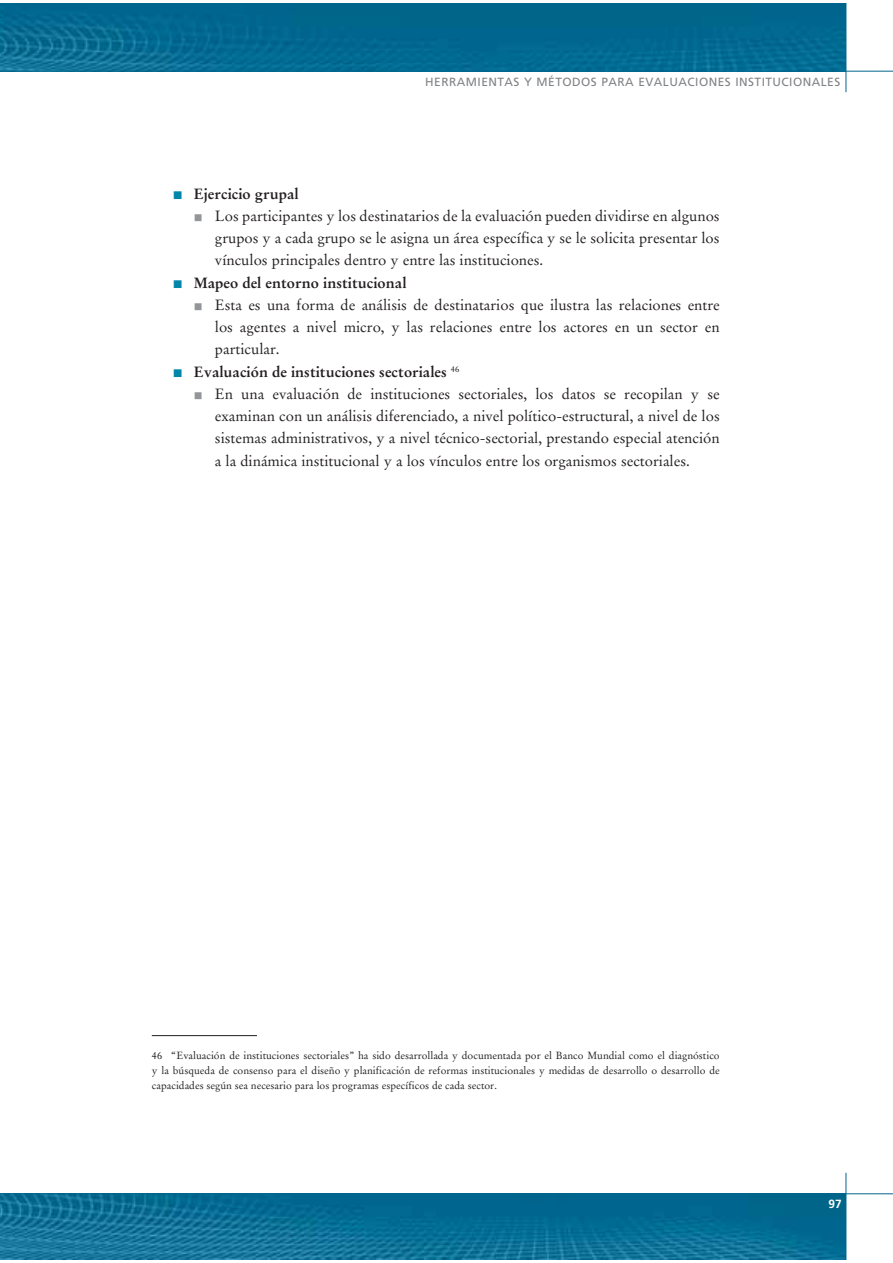
<style>
.page{position:relative;width:893px;height:1263px;background:#fff}
.page>*{position:absolute;margin:0;border:0;box-sizing:border-box;transform-origin:0 0}
.t1{font:14.85px/22.2px "Stempel Garamond";color:#231f20;text-align:justify}
.t2{font:700 14.85px "Stempel Garamond";color:#231f20}
.t3{font:11.85px "Frutiger LT Std";letter-spacing:.04em;color:#808285}
.t4{font:700 11.85px "Frutiger LT Std";color:#fff}
.t5{font:10.35px/14.9px "Stempel Garamond";color:#231f20;text-align:justify}
.s1{color:#0086aa}
.s2{color:#939598}
</style>
<div class="page">
<div style="left:5px;top:4px;width:841px;height:67px;background:#00658b"></div>
<svg style="left:5px;top:1194px;width:840px;height:65px;background:#0a6e95"></svg>
<hr style="left:845px;top:4px;width:1px;height:88px;background:#00658b">
<hr style="left:845px;top:1173px;width:1px;height:86px;background:#00658b">
<hr style="left:5px;top:1193px;width:887px;height:1px;background:#00658b">
<hr style="left:5px;top:71px;width:887px;height:1px;background:#00658b">
<hr style="left:152px;top:1035px;width:105px;height:1px;background:#231f20">
<p class="t3" style="left:425px;top:77px;width:416px">HERRAMIENTAS Y MÉTODOS PARA EVALUACIONES INSTITUCIONALES</p>
<p class="t2" style="left:173px;top:187px;width:127px"><span class="s1">■</span> Ejercicio grupal</p>
<p class="t1" style="left:215px;top:206px;width:506px;text-indent:-21px"><span class="s2">■</span> Los participantes y los destinatarios de la evaluación pueden dividirse en algunos grupos y a cada grupo se le asigna un área específica y se le solicita presentar los vínculos principales dentro y entre las instituciones.</p>
<p class="t2" style="left:173px;top:276px;width:235px"><span class="s1">■</span> Mapeo del entorno institucional</p>
<p class="t1" style="left:215px;top:295px;width:506px;text-indent:-21px"><span class="s2">■</span> Esta es una forma de análisis de destinatarios que ilustra las relaciones entre los agentes a nivel micro, y las relaciones entre los actores en un sector en particular.</p>
<p class="t2" style="left:173px;top:365px;width:288px"><span class="s1">■</span> Evaluación de instituciones sectoriales <sup>46</sup></p>
<p class="t1" style="left:215px;top:384px;width:506px;text-indent:-21px"><span class="s2">■</span> En una evaluación de instituciones sectoriales, los datos se recopilan y se examinan con un análisis diferenciado, a nivel político-estructural, a nivel de los sistemas administrativos, y a nivel técnico-sectorial, prestando especial atención a la dinámica institucional y a los vínculos entre los organismos sectoriales.</p>
<p class="t5" style="left:152px;top:1049px;width:569px">46 “Evaluación de instituciones sectoriales” ha sido desarrollada y documentada por el Banco Mundial como el diagnóstico y la búsqueda de consenso para el diseño y planificación de reformas institucionales y medidas de desarrollo o desarrollo de capacidades según sea necesario para los programas específicos de cada sector.</p>
<p class="t4" style="left:828px;top:1198px;width:15px">97</p>
</div>
